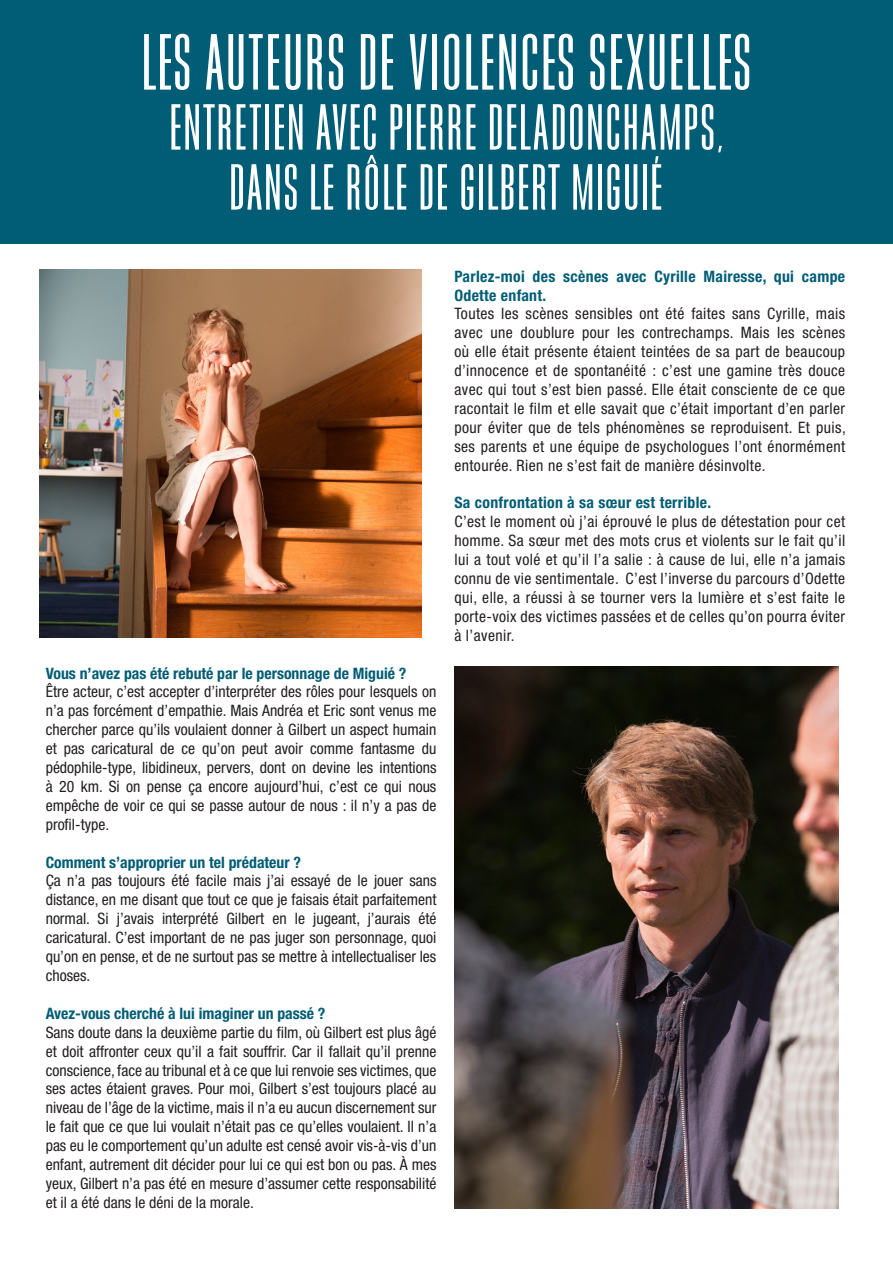
<style>
.page{position:relative;width:893px;height:1263px;background:#fff}
.page>*{position:absolute;margin:0;border:0;box-sizing:border-box;transform-origin:0 0}
.t1{font:600 82.5px "MP5 Motion Pix";letter-spacing:.025em;color:#fff;scale:1.1 1}
.t2{font:600 67.5px "MP5 Motion Pix";letter-spacing:.025em;color:#fff;scale:1.1 1}
.t3{font:condensed 15.75px/18.9px "Helvetica Neue";color:#231f20;text-align:justify}
.t4{font:700 condensed 15.75px "Helvetica Neue";color:#005d75}
.t5{font:700 condensed 15.75px/18.9px "Helvetica Neue";letter-spacing:.02em;color:#005d75}
</style>
<div class="page">
<div style="left:0;top:0;width:893px;height:244px;background:#005d75"></div>
<img style="left:454px;top:666px;width:385px;height:543px">
<img style="left:40px;top:269px;width:382px;height:368px">
<p class="t1" style="left:142px;top:22px;width:556px">LES AUTEURS DE VIOLENCES SEXUELLES</p>
<p class="t2" style="left:169px;top:95px;width:505px">ENTRETIEN AVEC PIERRE DELADONCHAMPS,</p>
<p class="t2" style="left:229px;top:155px;width:396px">DANS LE RÔLE DE GILBERT MIGUIÉ</p>
<p class="t4" style="left:46px;top:663px;width:362px">Vous n’avez pas été rebuté par le personnage de Miguié ?</p>
<p class="t3" style="left:46px;top:682px;width:392px">Être acteur, c’est accepter d’interpréter des rôles pour lesquels on n’a pas forcément d’empathie. Mais Andréa et Eric sont venus me chercher parce qu’ils voulaient donner à Gilbert un aspect humain et pas caricatural de ce qu’on peut avoir comme fantasme du pédophile-type, libidineux, pervers, dont on devine les intentions à 20 km. Si on pense ça encore aujourd’hui, c’est ce qui nous empêche de voir ce qui se passe autour de nous : il n’y a pas de profil-type.</p>
<p class="t4" style="left:46px;top:852px;width:257px">Comment s’approprier un tel prédateur ?</p>
<p class="t3" style="left:46px;top:871px;width:392px">Ça n’a pas toujours été facile mais j’ai essayé de le jouer sans distance, en me disant que tout ce que je faisais était parfaitement normal. Si j’avais interprété Gilbert en le jugeant, j’aurais été caricatural. C’est important de ne pas juger son personnage, quoi qu’on en pense, et de ne surtout pas se mettre à intellectualiser les choses.</p>
<p class="t4" style="left:46px;top:1004px;width:281px">Avez-vous cherché à lui imaginer un passé ?</p>
<p class="t3" style="left:46px;top:1022px;width:392px">Sans doute dans la deuxième partie du film, où Gilbert est plus âgé et doit affronter ceux qu’il a fait souffrir. Car il fallait qu’il prenne conscience, face au tribunal et à ce que lui renvoie ses victimes, que ses actes étaient graves. Pour moi, Gilbert s’est toujours placé au niveau de l’âge de la victime, mais il n’a eu aucun discernement sur le fait que ce que lui voulait n’était pas ce qu’elles voulaient. Il n’a pas eu le comportement qu’un adulte est censé avoir vis-à-vis d’un enfant, autrement dit décider pour lui ce qui est bon ou pas. À mes yeux, Gilbert n’a pas été en mesure d’assumer cette responsabilité et il a été dans le déni de la morale.</p>
<p class="t5" style="left:454px;top:266px;width:392px">Parlez-moi des scènes avec Cyrille Mairesse, qui campe<br>Odette enfant.</p>
<p class="t3" style="left:454px;top:304px;width:393px">Toutes les scènes sensibles ont été faites sans Cyrille, mais avec une doublure pour les contrechamps. Mais les scènes où elle était présente étaient teintées de sa part de beaucoup d’innocence et de spontanéité : c’est une gamine très douce avec qui tout s’est bien passé. Elle était consciente de ce que racontait le film et elle savait que c’était important d’en parler pour éviter que de tels phénomènes se reproduisent. Et puis, ses parents et une équipe de psychologues l’ont énormément entourée. Rien ne s’est fait de manière désinvolte.</p>
<p class="t5" style="left:454px;top:493px;width:258px">Sa confrontation à sa sœur est terrible.</p>
<p class="t3" style="left:454px;top:512px;width:392px">C’est le moment où j’ai éprouvé le plus de détestation pour cet homme. Sa sœur met des mots crus et violents sur le fait qu’il lui a tout volé et qu’il l’a salie : à cause de lui, elle n’a jamais connu de vie sentimentale. C’est l’inverse du parcours d’Odette qui, elle, a réussi à se tourner vers la lumière et s’est faite le porte-voix des victimes passées et de celles qu’on pourra éviter à l’avenir.</p>
</div>
